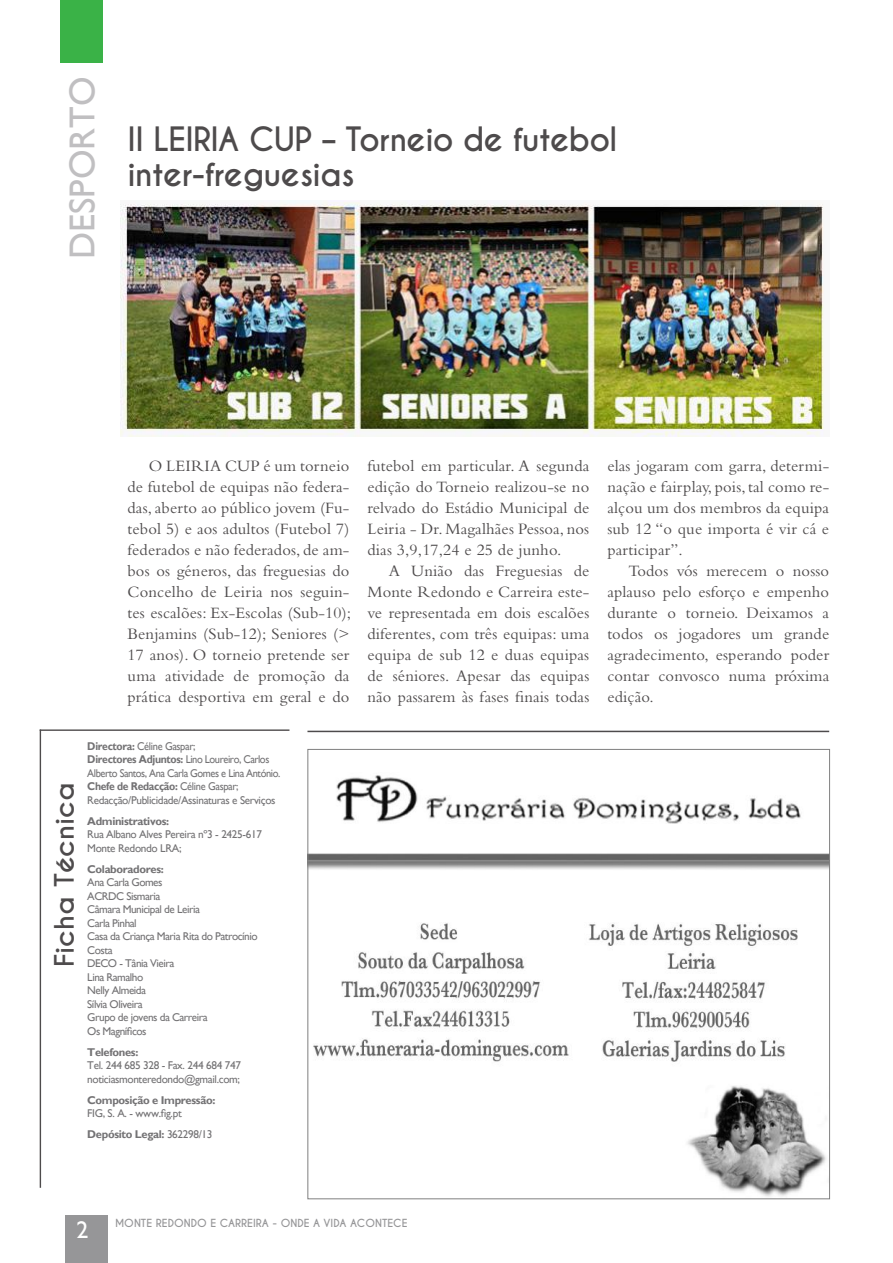
<style>
.page{position:relative;width:893px;height:1263px;background:#fff}
.page>*{position:absolute;margin:0;border:0;box-sizing:border-box;transform-origin:0 0}
.t1{font:36px "Gill Sans";color:#c0bfc1}
.t2{font:700 31.5px/34.5px "Caviar Dreams";letter-spacing:-.02em;color:#4e4b4c}
.t3{font:700 25.2px "Caviar Dreams";color:#4e4b4c;scale:1.08 1}
.t4{font:24px "Gill Sans";color:#fff}
.t5{font:16.5px/21px "Bembo Std";letter-spacing:.01em;color:#4e4b4c;text-align:justify}
.t6{font:11.25px/13.5px "Gill Sans";letter-spacing:-.04em;color:#737274}
.t7{font:11.25px/13.5px "Gill Sans";letter-spacing:-.04em;color:#737274;scale:.93 1}
.t8{font:700 11.25px "Gill Sans";letter-spacing:-.03em;color:#737274}
.t9{font:700 10.5px "Caviar Dreams";color:#969698}
.s1{font-weight:700}
</style>
<div class="page">
<div style="left:65px;top:1215px;width:43px;height:48px;background:#969698"></div>
<div style="left:61px;top:0;width:42px;height:63px;background:#3ab247"></div>
<hr style="left:40px;top:729px;width:1px;height:459px;background:#4e4b4c">
<hr style="left:40px;top:729px;width:249px;height:2px;background:#4e4b4c">
<img style="left:309px;top:775px;width:519px;height:422px">
<hr style="left:307px;top:731px;width:522px;height:1px;background:#4e4b4c">
<img style="left:120px;top:201px;width:704px;height:235px">
<h1 class="t1" style="left:61px;top:259px;width:184px;rotate:-90deg">DESPORTO</h1>
<h2 class="t2" style="left:128px;top:123px;width:491px">II LEIRIA CUP – Torneio de futebol inter-freguesias</h2>
<p class="t5" style="left:128px;top:455px;width:225px;text-indent:21px">O LEIRIA CUP é um torneio de futebol de equipas não federa&shy;das, aberto ao público jovem (Fu&shy;tebol 5) e aos adultos (Futebol 7) federados e não federados, de am&shy;bos os géneros, das freguesias do Concelho de Leiria nos seguin&shy;tes escalões: Ex-Escolas (Sub-10); Benjamins (Sub-12); Seniores (&gt; 17 anos). O torneio pretende ser uma atividade de promoção da prática desportiva em geral e do</p>
<p class="t5" style="left:367px;top:455px;width:223px">futebol em particular. A segunda edição do Torneio realizou-se no relvado do Estádio Municipal de Leiria - Dr. Magalhães Pessoa, nos dias 3,9,17,24 e 25 de junho.</p>
<p class="t5" style="left:367px;top:560px;width:223px;text-indent:21px">A União das Freguesias de Monte Redondo e Carreira este&shy;ve representada em dois escalões diferentes, com três equipas: uma equipa de sub 12 e duas equipas de séniores. Apesar das equipas não passarem às fases finais todas</p>
<p class="t5" style="left:607px;top:455px;width:223px">elas jogaram com garra, determi&shy;nação e fairplay, pois, tal como re&shy;alçou um dos membros da equipa sub 12 “o que importa é vir cá e participar”.</p>
<p class="t5" style="left:607px;top:560px;width:223px;text-indent:21px">Todos vós merecem o nosso aplauso pelo esforço e empenho durante o torneio. Deixamos a todos os jogadores um grande agradecimento, esperando poder contar convosco numa próxima edição.</p>
<h3 class="t3" style="left:49px;top:967px;width:172px;rotate:-90deg">Ficha Técnica</h3>
<p class="t7" style="left:87px;top:739px;width:209px"><span class="s1">Directora:</span> Céline Gaspar;<br><span class="s1">Directores Adjuntos:</span> Lino Loureiro, Carlos Alberto Santos, Ana Carla Gomes e Lina António.<br><span class="s1">Chefe de Redacção:</span> Céline Gaspar; Redacção/Publicidade/Assinaturas e Serviços</p>
<p class="t8" style="left:87px;top:814px;width:83px">Administrativos:</p>
<p class="t6" style="left:87px;top:828px;width:176px">Rua Albano Alves Pereira nº3 - 2425-617<br>Monte Redondo LRA;</p>
<p class="t8" style="left:87px;top:862px;width:78px">Colaboradores:</p>
<p class="t6" style="left:87px;top:876px;width:172px">Ana Carla Gomes<br>ACRDC Sismaria<br>Câmara Municipal de Leiria<br>Carla Pinhal<br>Casa da Criança Maria Rita do Patrocínio<br>Costa<br>DECO - Tânia Vieira<br>Lina Ramalho<br>Nelly Almeida<br>Sílvia Oliveira<br>Grupo de jovens da Carreira<br>Os Magníficos</p>
<p class="t8" style="left:87px;top:1045px;width:53px">Telefones:</p>
<p class="t6" style="left:87px;top:1059px;width:155px">Tel. 244 685 328 - Fax. 244 684 747 noticiasmonteredondo@gmail.com;</p>
<p class="t8" style="left:87px;top:1093px;width:130px">Composição e Impressão:</p>
<p class="t6" style="left:87px;top:1103px;width:127px;line-height:21px">FIG, S. A. - www.fig.pt<br><span class="s1">Depósito Legal:</span> 362298/13</p>
<h3 class="t4" style="left:76px;top:1216px;width:13px">2</h3>
<p class="t9" style="left:115px;top:1216px;width:294px">MONTE REDONDO E CARREIRA - ONDE A VIDA ACONTECE</p>
</div>
